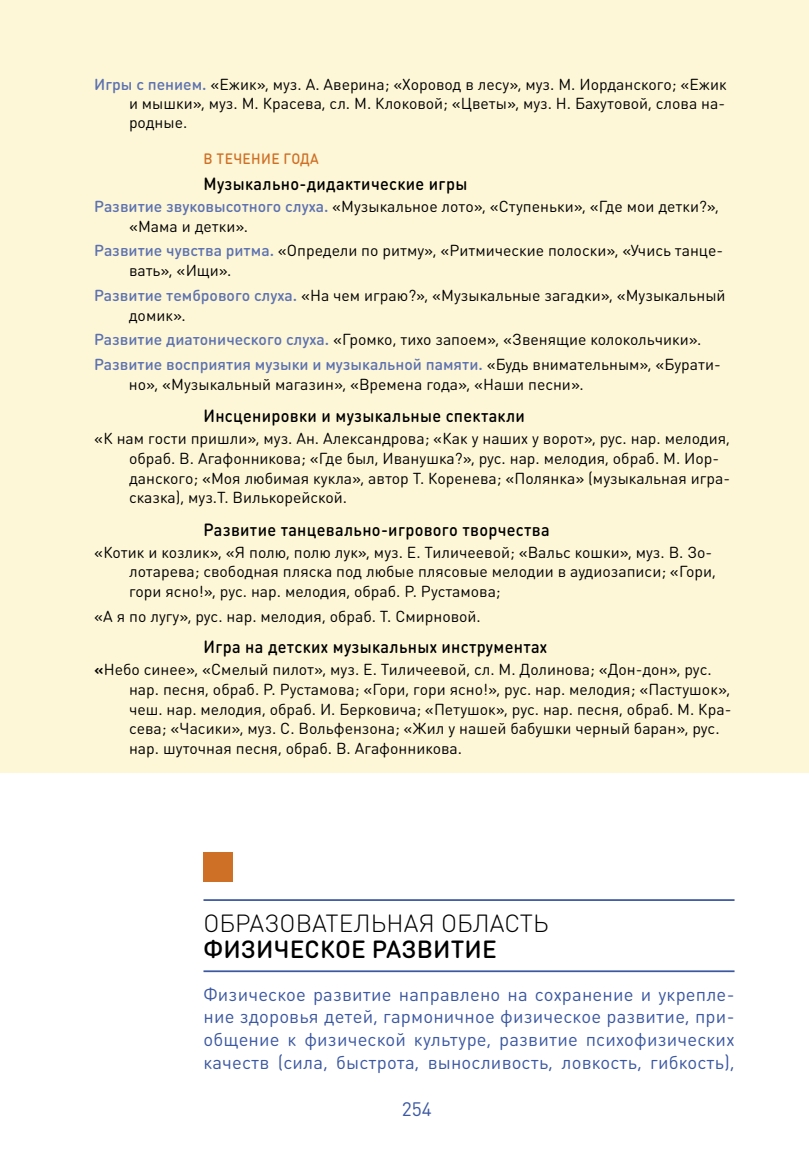
<style>
.page{position:relative;width:809px;height:1166px;background:#fff}
.page>*{position:absolute;margin:0;border:0;box-sizing:border-box;transform-origin:0 0}
.t1{font:300 24.5px "DIN Round Pro";color:#000}
.t2{font:500 24.5px "DIN Round Pro";letter-spacing:.005em;color:#000}
.t3{font:19.25px "DIN Round Pro";color:#3c58a1}
.t4{font:18.38px/22.9px "DIN Round Pro";letter-spacing:.01em;color:#3c58a1;text-align:justify}
.t5{font:500 17.5px "DIN Round Pro";letter-spacing:.02em;color:#000;scale:.93 1}
.t6{font:15.75px/19.8px "DIN Round Pro";color:#000}
.t7{font:500 15.75px/24.7px "DIN Round Pro";color:#5c71b0}
.t8{font:500 14.88px "DIN Round Pro";letter-spacing:.025em;color:#cf7027;scale:.93 1}
.s1{font-weight:500;color:#5c71b0}
.s2{font-weight:400;color:#000}
.s3{font-weight:500}
</style>
<div class="page">
<div style="left:0;top:0;width:809px;height:772px;background:#fdf7d7"></div>
<hr style="left:203px;top:899px;width:531px;height:2px;background:#3c58a1">
<hr style="left:203px;top:970px;width:531px;height:2px;background:#3c58a1">
<div style="left:203px;top:852px;width:30px;height:30px;background:#cf7027"></div>
<p class="t6" style="left:129px;top:74px;width:599px;line-height:19.2px;text-align:justify;text-indent:-35px"><span class="s1">И гры с пением.</span> «Ежик», муз. А. Аверина; «Хоровод в лесу», муз. М. И орданского; «Ежик и мышки», муз. М. Красева, сл. М. Клоковой; «Цветы», муз. Н . Бахутовой, слова на&shy;родные.</p>
<p class="t8" style="left:203px;top:148px;width:126px">В течение года</p>
<p class="t5" style="left:203px;top:172px;width:285px">Музыкально-дидактические игры</p>
<p class="t6" style="left:129px;top:196px;width:591px;text-indent:-35px"><span class="s1">Развитие звуковысотного слуха.</span> «Музыкальное лото», «Ступеньки», «Где мои детки?», «Мама и детки».</p>
<p class="t6" style="left:129px;top:240px;width:595px;text-indent:-35px"><span class="s1">Развитие чувства ритма.</span> «Определи по ритму», «Ритмические полоски», «Учись танце&shy;вать», «И щи».</p>
<p class="t6" style="left:129px;top:285px;width:598px;text-indent:-35px"><span class="s1">Развитие тембрового слуха.</span> «На чем играю?», «Музыкальные загадки», «Музыкальный домик».</p>
<p class="t7" style="left:94px;top:327px;width:628px">Развитие диатонического слуха. <span class="s2">«Громко, тихо запоем», «Звенящие колокольчики».<br></span>Развитие восприятия музыки и музыкальной памяти. <span class="s2">«Будь внимательным», «Бурати-</span></p>
<p class="t6" style="left:129px;top:374px;width:456px">но», «Музыкальный магазин», «Времена года», «Наши песни».</p>
<p class="t5" style="left:203px;top:404px;width:347px">И нсценировки и музыкальные спектакли</p>
<p class="t6" style="left:129px;top:428px;width:602px;text-indent:-35px">«К нам гости пришли», муз. Ан. Александрова; «Как у наших у ворот», рус. нар. мелодия, обраб. В. Агафонникова; «Где был, И ванушка?», рус. нар. мелодия, обраб. М. Иор&shy;данского; «Моя любимая кукла», автор Т. Коренева; «Полянка» (музыкальная игра&shy;сказка), муз.Т. В илькорейской.</p>
<p class="t5" style="left:203px;top:517px;width:373px">Развитие танцевально-игрового творчества</p>
<p class="t6" style="left:129px;top:541px;width:588px;text-indent:-35px">«Котик и козлик», «Я полю, полю лук», муз. Е. Тиличеевой; «Вальс кошки», муз. В. Зо&shy;лотарева; свободная пляска под любые плясовые мелодии в аудиозаписи; «Гори, гори ясно!», рус. нар. мелодия, обраб. Р. Рустамова;</p>
<p class="t6" style="left:94px;top:606px;width:388px">«А я по лугу», рус. нар. мелодия, обраб. Т. Смирновой.</p>
<p class="t5" style="left:203px;top:635px;width:371px">И гра на детских музыкальных инструментах</p>
<p class="t6" style="left:129px;top:659px;width:604px;text-indent:-35px"><span class="s3">«</span>Н ебо синее», «Смелый пилот», муз. Е. Тиличеевой, сл. М. Долинова; «Дон-дон», рус. нар. песня, обраб. Р. Рустамова; «Гори, гори ясно!», рус. нар. мелодия; «Пастушок», чеш. нар. мелодия, обраб. И . Берковича; «Петушок», рус. нар. песня, обраб. М. Кра&shy;сева; «Часики», муз. С. Вольфензона; «Жил у нашей бабушки черный баран», рус. нар. шуточная песня, обраб. В. Агафонникова.</p>
<h1 class="t1" style="left:203px;top:907px;width:62px">Образовате</h1>
<h1 class="t1" style="left:353px;top:907px;width:197px">льная о бласть</h1>
<h1 class="t2" style="left:203px;top:932px;width:291px">Физическое развитие</h1>
<p class="t4" style="left:203px;top:982px;width:532px">Физическое развитие направлено на сохранение и укрепле&shy;ние здоровья детей, гармоничное физическое развитие, при&shy;общение к физической культуре, развитие психофизических качеств (сила, быстрота, выносливость, ловкость, гибкость),</p>
<p class="t3" style="left:402px;top:1096px;width:32px">254</p>
</div>
